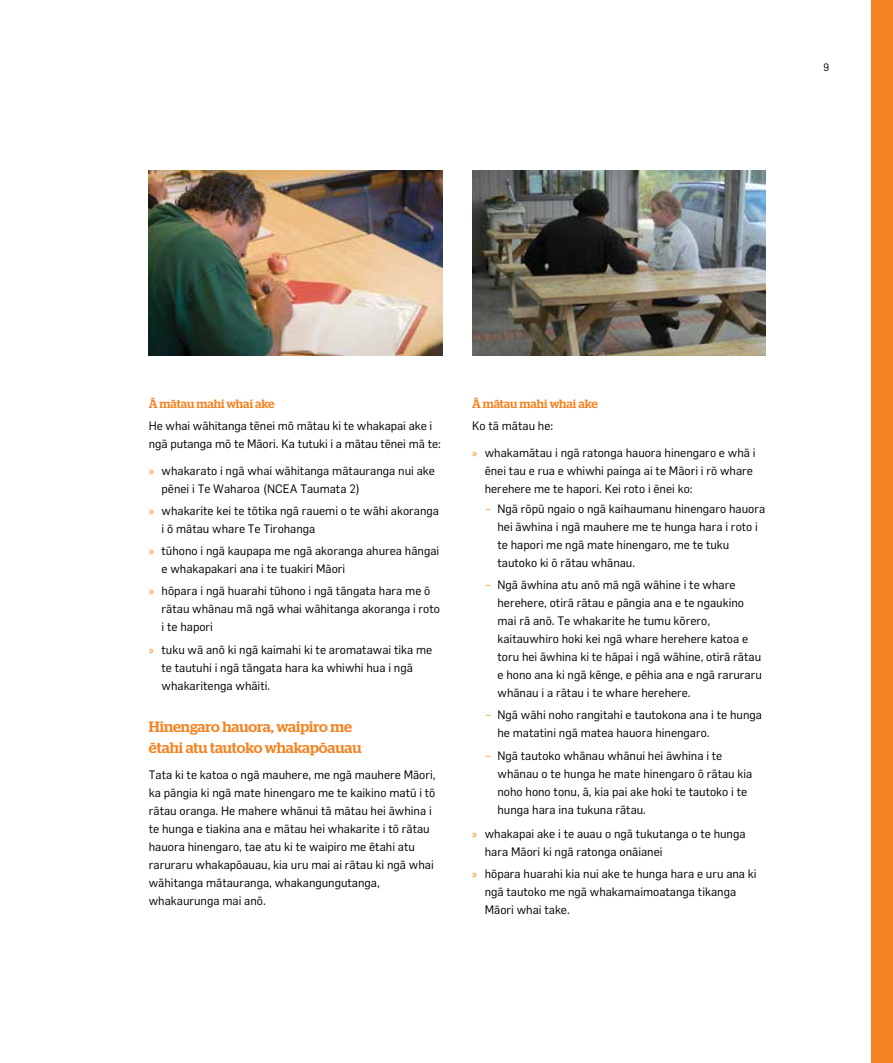
<style>
.page{position:relative;width:893px;height:1063px;background:#fff}
.page>*{position:absolute;margin:0;border:0;box-sizing:border-box;transform-origin:0 0}
.t1{font:500 15px/21px "Stag";letter-spacing:-.005em;color:#f58220}
.t2{font:12px/18px "Flama Maori";color:#000}
.t3{font:500 12px "Stag";color:#f58220}
.t4{font:10.5px "Flama";color:#000}
.s1{font-family:"Myriad Pro";color:#f58220}
.s2{color:#f58220}
</style>
<div class="page">
<img style="left:472px;top:170px;width:293px;height:186px">
<img style="left:149px;top:170px;width:293px;height:186px">
<div style="left:872px;top:0;width:21px;height:1063px;background:#f58220"></div>
<p class="t4" style="left:823px;top:61px;width:7px">9</p>
<p class="t3" style="left:149px;top:397px;width:127px">Ā mātau mahi whai ake</p>
<p class="t2" style="left:149px;top:417px;width:293px">He whai wähitanga tënei mö mätau ki te whakapai ake i ngä putanga mö te Mäori. Ka tutuki i a mätau tënei mä te:</p>
<p class="t2" style="left:162px;top:461px;width:275px;text-indent:-13px"><span class="s1">»</span> whakarato i ngä whai wähitanga mätauranga nui ake pënei i Te Waharoa (NCEA Taumata 2)</p>
<p class="t2" style="left:162px;top:501px;width:279px;text-indent:-13px"><span class="s1">»</span> whakarite kei te tötika ngä rauemi o te wähi akoranga i ö mätau whare Te Tirohanga</p>
<p class="t2" style="left:162px;top:542px;width:279px;text-indent:-13px"><span class="s1">»</span> tühono i ngä kaupapa me ngä akoranga ahurea hängai e whakapakari ana i te tuakiri Mäori</p>
<p class="t2" style="left:162px;top:582px;width:280px;text-indent:-13px"><span class="s1">»</span> höpara i ngä huarahi tühono i ngä tängata hara me ö rätau whänau mä ngä whai wähitanga akoranga i roto i te hapori</p>
<p class="t2" style="left:162px;top:640px;width:272px;text-indent:-13px"><span class="s1">»</span> tuku wä anö ki ngä kaimahi ki te aromatawai tika me te tautuhi i ngä tängata hara ka whiwhi hua i ngä whakaritenga whäiti.</p>
<p class="t1" style="left:149px;top:716px;width:214px">Hinengaro hauora, waipiro me ētahi atu tautoko whakapōauau</p>
<p class="t2" style="left:149px;top:766px;width:288px">Tata ki te katoa o ngä mauhere, me ngä mauhere Mäori, ka pängia ki ngä mate hinengaro me te kaikino matü i tö rätau oranga. He mahere whänui tä mätau hei äwhina i te hunga e tiakina ana e mätau hei whakarite i tö rätau hauora hinengaro, tae atu ki te waipiro me ëtahi atu raruraru whakapöauau, kia uru mai ai rätau ki ngä whai wähitanga mätauranga, whakangungutanga, whakaurunga mai anö.</p>
<p class="t3" style="left:472px;top:397px;width:127px">Ā mātau mahi whai ake</p>
<p class="t2" style="left:472px;top:417px;width:83px">Ko tä mätau he:</p>
<p class="t2" style="left:485px;top:443px;width:272px;text-indent:-13px"><span class="s1">»</span> whakamätau i ngä ratonga hauora hinengaro e whä i ënei tau e rua e whiwhi painga ai te Mäori i rö whare herehere me te hapori. Kei roto i ënei ko:</p>
<p class="t2" style="left:497px;top:499px;width:269px;text-indent:-13px"><span class="s2">−</span> Ngä röpü ngaio o ngä kaihaumanu hinengaro hauora hei äwhina i ngä mauhere me te hunga hara i roto i te hapori me ngä mate hinengaro, me te tuku tautoko ki ö rätau whänau.</p>
<p class="t2" style="left:497px;top:576px;width:266px;text-indent:-13px"><span class="s2">−</span> Ngä äwhina atu anö mä ngä wähine i te whare herehere, otirä rätau e pängia ana e te ngaukino mai rä anö. Te whakarite he tumu körero, kaitauwhiro hoki kei ngä whare herehere katoa e toru hei äwhina ki te häpai i ngä wähine, otirä rätau e hono ana ki ngä kënge, e pëhia ana e ngä raruraru whänau i a rätau i te whare herehere.</p>
<p class="t2" style="left:497px;top:706px;width:266px;text-indent:-13px"><span class="s2">−</span> Ngä wähi noho rangitahi e tautokona ana i te hunga he matatini ngä matea hauora hinengaro.</p>
<p class="t2" style="left:497px;top:746px;width:256px;text-indent:-13px"><span class="s2">−</span> Ngä tautoko whänau whänui hei äwhina i te whänau o te hunga he mate hinengaro ö rätau kia noho hono tonu, ä, kia pai ake hoki te tautoko i te hunga hara ina tukuna rätau.</p>
<p class="t2" style="left:485px;top:824px;width:262px;text-indent:-13px"><span class="s1">»</span> whakapai ake i te auau o ngä tukutanga o te hunga hara Mäori ki ngä ratonga onäianei</p>
<p class="t2" style="left:485px;top:865px;width:273px;text-indent:-13px"><span class="s1">»</span> höpara huarahi kia nui ake te hunga hara e uru ana ki ngä tautoko me ngä whakamaimoatanga tikanga<br>Mäori whai take.</p>
</div>
